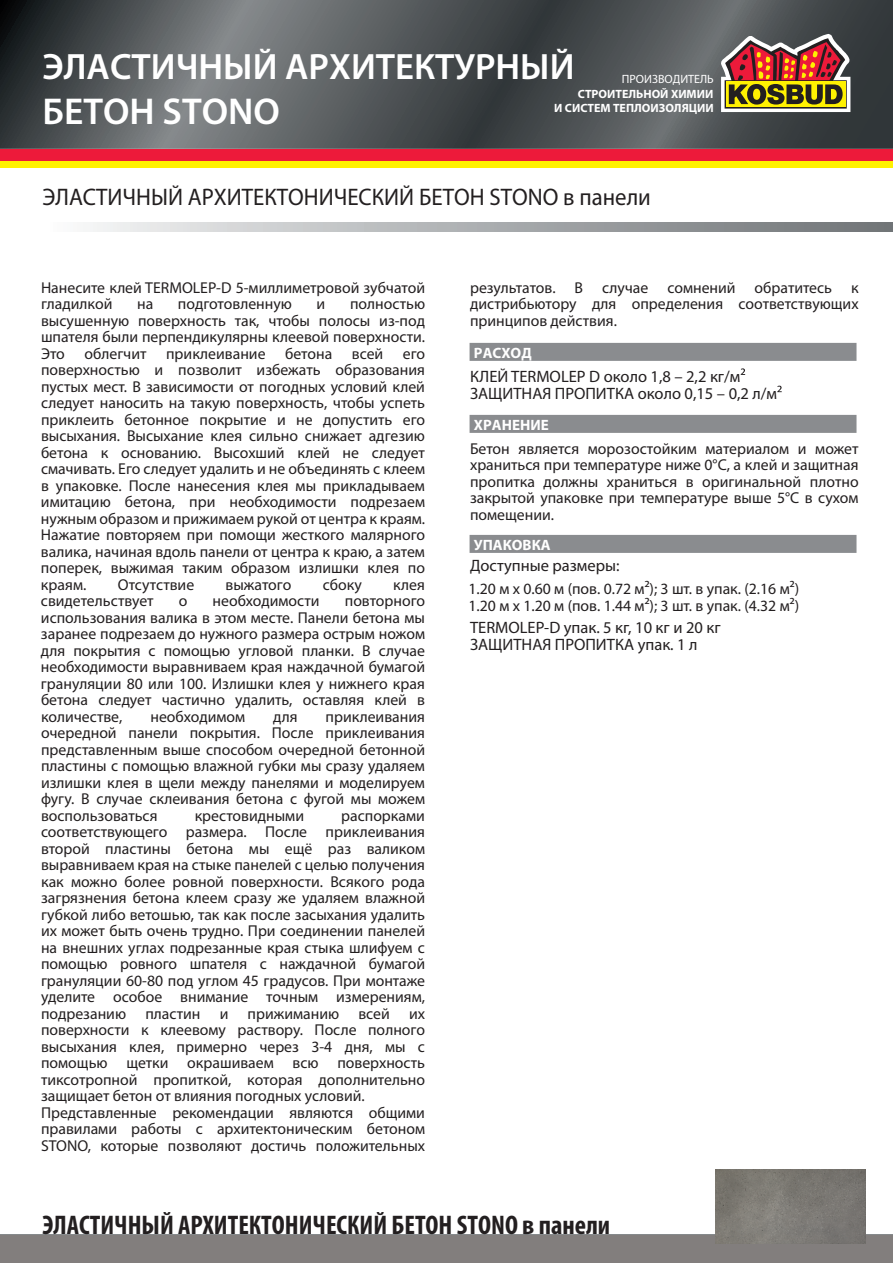
<style>
.page{position:relative;width:893px;height:1263px;background:#fff}
.page>*{position:absolute;margin:0;border:0;box-sizing:border-box;transform-origin:0 0}
.t1{font:600 37.5px "Myriad Pro";color:#fff}
.t2{font:600 36.75px "Myriad Pro";color:#fff}
.t3{font:700 condensed 27px "Myriad Pro";color:#231f20}
.t4{font:300 24px "Myriad Pro";color:#231f20;scale:.95 1}
.t5{font:16.5px/17.2px "Myriad Pro";color:#231f20}
.t6{font:15.75px/16.5px "Myriad Pro";color:#231f20;text-align:justify}
.t7{font:700 15px "Myriad Pro";color:#fff}
.t8{font:700 12px/14.4px "Myriad Pro";color:#fff;text-align:right}
.t9{font:12px "Myriad Pro";color:#fff}
</style>
<div class="page">
<hr style="left:0;top:1234px;width:893px;height:4px;background:#868a8c">
<svg style="left:90px;top:223px;width:803px;height:8px;background:#acafb1"></svg>
<svg style="left:0;top:0;width:893px;height:149px;background:#515658"></svg>
<svg style="left:717px;top:31px;width:136px;height:83px;background:#966c4a"></svg>
<div style="left:0;top:149px;width:893px;height:13px;background:#ed1a3a"></div>
<div style="left:0;top:162px;width:893px;height:6px;background:#fff101"></div>
<div style="left:470px;top:343px;width:386px;height:18px;background:#8a8c8f"></div>
<div style="left:470px;top:415px;width:386px;height:18px;background:#8a8c8f"></div>
<div style="left:470px;top:535px;width:386px;height:18px;background:#8a8c8f"></div>
<div style="left:0;top:1235px;width:893px;height:28px;background:#827e7d"></div>
<svg style="left:741px;top:368px;width:4px;height:7px"></svg>
<svg style="left:777px;top:386px;width:5px;height:6px"></svg>
<img style="left:715px;top:1170px;width:151px;height:73px">
<h2 class="t2" style="left:43px;top:44px;width:534px">ЭЛАСТИЧНЫЙ АРХИТЕКТУРНЫЙ</h2>
<h1 class="t1" style="left:43px;top:88px;width:239px">БЕТОН STONO</h1>
<p class="t9" style="left:622px;top:72px;width:93px">ПРОИЗВОДИТЕЛЬ</p>
<p class="t8" style="left:554px;top:86px;width:161px">СТРОИТЕЛЬНОЙ ХИМИИ<br>И СИСТЕМ ТЕПЛОИЗОЛЯЦИИ</p>
<h3 class="t4" style="left:43px;top:182px;width:642px">ЭЛАСТИЧНЫЙ АРХИТЕКТОНИЧЕСКИЙ БЕТОН STONO в панели</h3>
<p class="t6" style="left:41px;top:279px;width:386px">Нанесите клей TERMOLEP-D 5-миллиметровой зубчатой гладилкой</p>
<p class="t6" style="left:41px;top:295px;width:386px;text-indent:309px">полностью высушенную поверхность так, чтобы полосы из-под шпателя были перпендикулярны клеевой поверхности.<br>Это облегчит приклеивание бетона всей его поверхностью и позволит избежать образования пустых мест. В зависимости от погодных условий клей следует наносить на такую поверхность, чтобы успеть приклеить бетонное покрытие и не допустить его высыхания. Высыхание клея сильно снижает адгезию бетона к основанию. Высохший клей не следует смачивать. Его следует удалить и не объединять с клеем в упаковке. После нанесения клея мы прикладываем имитацию бетона, при необходимости подрезаем нужным образом и прижимаем рукой от центра к краям.<br>Нажатие повторяем при помощи жесткого малярного валика, начиная вдоль панели от центра к краю, а затем поперек, выжимая таким образом излишки клея по краям.</p>
<p class="t6" style="left:137px;top:295px;width:18px">на</p>
<p class="t6" style="left:178px;top:295px;width:116px">подготовленную</p>
<p class="t6" style="left:317px;top:295px;width:10px">и</p>
<p class="t6" style="left:118px;top:576px;width:78px">Отсутствие</p>
<p class="t6" style="left:226px;top:576px;width:67px">выжатого</p>
<p class="t6" style="left:323px;top:576px;width:41px">сбоку</p>
<p class="t6" style="left:393px;top:576px;width:33px">клея</p>
<p class="t6" style="left:41px;top:592px;width:114px">свидетельствует</p>
<p class="t6" style="left:179px;top:592px;width:10px">о</p>
<p class="t6" style="left:213px;top:592px;width:109px">необходимости</p>
<p class="t6" style="left:41px;top:592px;width:386px;text-indent:304px">повторного использования валика в этом месте. Панели бетона мы заранее подрезаем до нужного размера острым ножом для покрытия с помощью угловой планки. В случае необходимости выравниваем края наждачной бумагой грануляции 80 или 100. Излишки клея у нижнего края бетона следует частично удалить, оставляя клей в количестве,</p>
<p class="t6" style="left:150px;top:708px;width:96px">необходимом</p>
<p class="t6" style="left:273px;top:708px;width:26px">для</p>
<p class="t6" style="left:41px;top:708px;width:386px;text-indent:285px">приклеивания очередной панели покрытия. После приклеивания представленным выше способом очередной бетонной пластины с помощью влажной губки мы сразу удаляем излишки клея в щели между панелями и моделируем фугу. В случае склеивания бетона с фугой мы можем воспользоваться</p>
<p class="t6" style="left:41px;top:807px;width:386px;text-align:left;text-indent:300px">распорками соответствующего размера. После приклеивания второй пластины бетона мы ещё раз валиком выравниваем края на стыке панелей с целью получения как можно более ровной поверхности. Всякого рода загрязнения бетона клеем сразу же удаляем влажной губкой либо ветошью, так как после засыхания удалить их может быть очень трудно. При соединении панелей на внешних углах подрезанные края стыка шлифуем с помощью ровного шпателя с наждачной бумагой грануляции 60-80 под углом 45 градусов. При монтаже уделите особое внимание точным измерениям, подрезанию пластин и прижиманию всей их поверхности к клеевому раствору. После полного высыхания клея, примерно через 3-4 дня, мы с помощью щетки окрашиваем всю поверхность тиксотропной пропиткой, которая дополнительно защищает бетон от влияния погодных условий.<br>Представленные рекомендации являются общими правилами работы с архитектоническим бетоном STONO, которые позволяют достичь положительных</p>
<p class="t6" style="left:195px;top:807px;width:111px">крестовидными</p>
<p class="t6" style="left:470px;top:279px;width:390px">результатов. В случае сомнений обратитесь к дистрибьютору для определения соответствующих принципов действия.</p>
<p class="t7" style="left:474px;top:343px;width:59px">РАСХОД</p>
<p class="t5" style="left:470px;top:368px;width:309px">КЛЕЙ TERMOLEP D около 1,8 – 2,2 кг/м<br>ЗАЩИТНАЯ ПРОПИТКА около 0,15 – 0,2 л/м</p>
<p class="t7" style="left:474px;top:415px;width:76px">ХРАНЕНИЕ</p>
<p class="t6" style="left:470px;top:440px;width:390px">Бетон является морозостойким материалом и может храниться при температуре ниже 0°C, а клей и защитная пропитка должны храниться в оригинальной плотно закрытой упаковке при температуре выше 5°C в сухом помещении.</p>
<p class="t7" style="left:474px;top:535px;width:78px">УПАКОВКА</p>
<p class="t5" style="left:470px;top:557px;width:151px">Доступные размеры:</p>
<p class="t6" style="left:468px;top:580px;width:332px">1.20 м x 0.60 м (пов. 0.72 м²); 3 шт. в упак. (2.16 м²)<br>1.20 м x 1.20 м (пов. 1.44 м²); 3 шт. в упак. (4.32 м²)</p>
<p class="t5" style="left:470px;top:618px;width:252px">TERMOLEP-D упак. 5 кг, 10 кг и 20 кг<br>ЗАЩИТНАЯ ПРОПИТКА упак. 1 л</p>
<h3 class="t3" style="left:43px;top:1208px;width:569px">ЭЛАСТИЧНЫЙ АРХИТЕКТОНИЧЕСКИЙ БЕТОН STONO в панели</h3>
</div>
